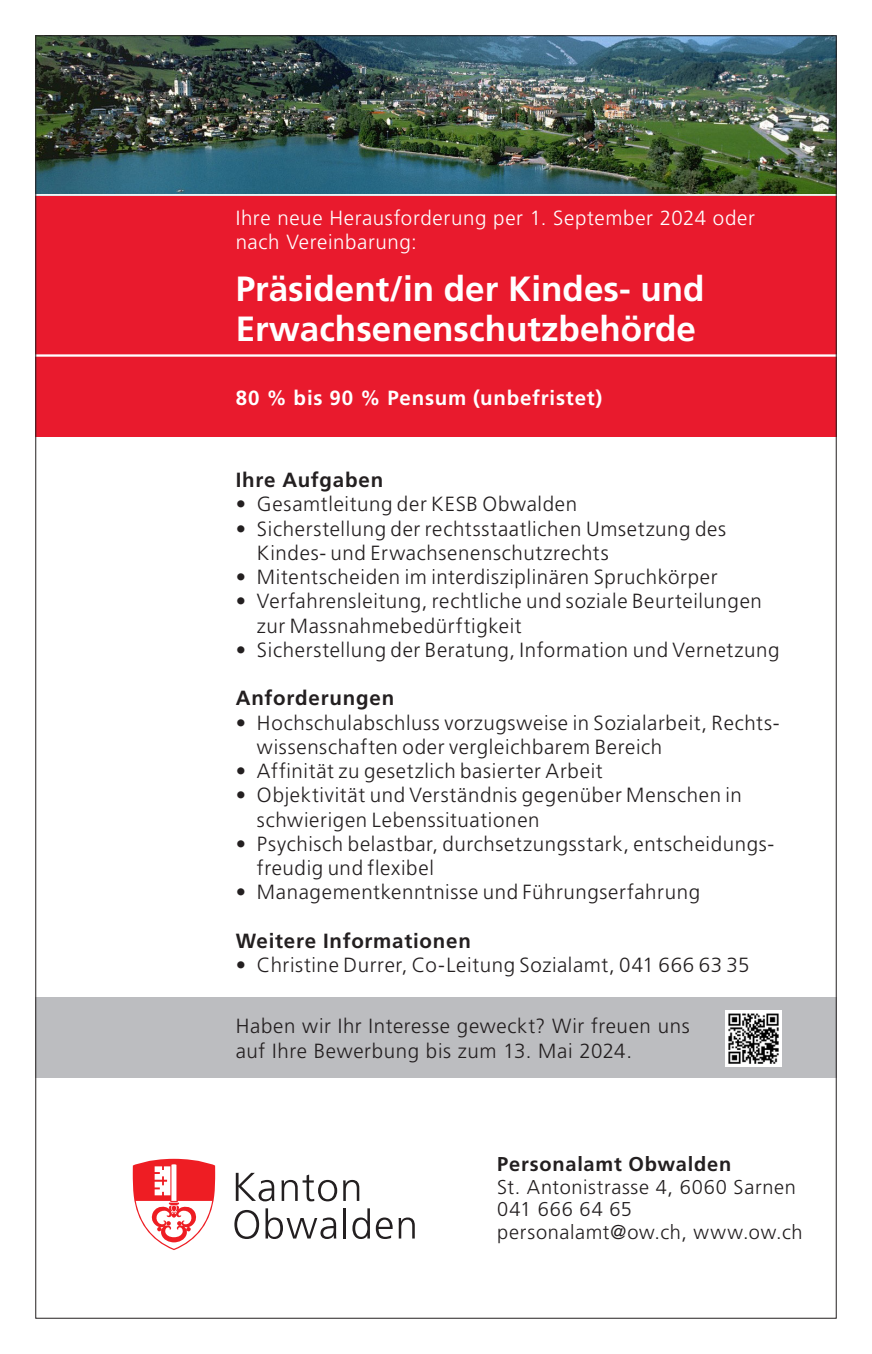
<style>
.page{position:relative;width:872px;height:1354px;background:#fff}
.page>*{position:absolute;margin:0;border:0;box-sizing:border-box;transform-origin:0 0}
.t1{font:700 35px/40px "Frutiger LT Std";color:#fff}
.Lauftext{font:300 20.5px/24.2px "Frutiger LT Std";letter-spacing:.03em;color:#231f20}
.t2{font:300 20.5px/24.2px "Frutiger LT Std";letter-spacing:.03em;color:#fff}
.Untertitel_Lauftext{font:700 20.5px "Frutiger LT Std";letter-spacing:.035em;color:#231f20}
.t3{font:700 20.5px "Frutiger LT Std";letter-spacing:.035em;color:#fff}
.t4{font:300 20px/22.5px "Frutiger LT Std";letter-spacing:.035em;color:#231f20}
.t5{font:700 20px "Frutiger LT Std";letter-spacing:.04em;color:#231f20}
</style>
<div class="page">
<img style="left:37px;top:37px;width:797px;height:157px">
<div style="left:35px;top:196px;width:801px;height:241px;background:#e91a2d"></div>
<div style="left:35px;top:997px;width:801px;height:81px;background:#bcbdc0"></div>
<svg style="left:236px;top:1172px;width:38px;height:29px"></svg>
<svg style="left:281px;top:1174px;width:56px;height:27px"></svg>
<svg style="left:343px;top:1180px;width:16px;height:21px"></svg>
<svg style="left:234px;top:1210px;width:25px;height:29px"></svg>
<svg style="left:265px;top:1208px;width:71px;height:31px"></svg>
<hr style="left:343px;top:1208px;width:3px;height:30px;background:#231f20">
<svg style="left:352px;top:1208px;width:18px;height:31px"></svg>
<svg style="left:376px;top:1217px;width:16px;height:22px"></svg>
<svg style="left:398px;top:1217px;width:17px;height:21px"></svg>
<svg style="left:133px;top:1158px;width:82px;height:92px"></svg>
<hr style="left:0;top:354px;width:872px;height:2px;background:#fff">
<img style="left:725px;top:1010px;width:56px;height:56px">
<p class="t2" style="left:236px;top:206px;width:521px">Ihre neue Herausforderung per 1. September 2024 oder nach Vereinbarung:</p>
<p class="t1" style="left:236px;top:269px;width:470px">Präsident/in der Kindes- und<br>Erwachsenenschutzbehörde</p>
<p class="t3" style="left:236px;top:385px;width:368px">80 % bis 90 % Pensum (unbefristet)</p>
<p class="Untertitel_Lauftext" style="left:236px;top:468px;width:149px">Ihre Aufgaben</p>
<p class="Lauftext" style="left:236px;top:492px;width:343px">• Gesamtleitung der KESB Obwalden</p>
<p class="Lauftext" style="left:257px;top:516px;width:471px;text-indent:-21px">• Sicherstellung der rechtsstaatlichen Umsetzung des<br>Kindes- und Erwachsenenschutzrechts</p>
<p class="Lauftext" style="left:236px;top:565px;width:483px">• Mitentscheiden im interdisziplinären Spruchkörper</p>
<p class="Lauftext" style="left:257px;top:589px;width:506px;text-indent:-21px">• Verfahrensleitung, rechtliche und soziale Beurteilungen zur Massnahmebedürftigkeit</p>
<p class="Lauftext" style="left:236px;top:638px;width:545px">• Sicherstellung der Beratung, Information und Vernetzung</p>
<p class="Untertitel_Lauftext" style="left:236px;top:686px;width:160px">Anforderungen</p>
<p class="Lauftext" style="left:257px;top:710px;width:524px;text-indent:-21px">• Hochschulabschluss vorzugsweise in Sozialarbeit, Rechts&shy;wissenschaften oder vergleichbarem Bereich</p>
<p class="Lauftext" style="left:236px;top:759px;width:368px">• Affinität zu gesetzlich basierter Arbeit</p>
<p class="Lauftext" style="left:257px;top:783px;width:486px;text-indent:-21px">• Objektivität und Verständnis gegenüber Menschen in schwierigen Lebenssituationen</p>
<p class="Lauftext" style="left:257px;top:832px;width:519px;text-indent:-21px">• Psychisch belastbar, durchsetzungsstark, entscheidungs&shy;freudig und flexibel</p>
<p class="Lauftext" style="left:236px;top:880px;width:466px">• Managementkenntnisse und Führungserfahrung</p>
<p class="Untertitel_Lauftext" style="left:236px;top:928px;width:237px">Weitere Informationen</p>
<p class="Lauftext" style="left:236px;top:953px;width:515px">• Christine Durrer, Co-Leitung Sozialamt, 041 666 63 35</p>
<p class="Lauftext" style="left:236px;top:1014px;width:455px">Haben wir Ihr Interesse geweckt? Wir freuen uns auf Ihre Bewerbung bis zum 13. Mai 2024.</p>
<p class="t5" style="left:497px;top:1152px;width:236px">Personalamt Obwalden</p>
<p class="t4" style="left:497px;top:1176px;width:307px">St. Antonistrasse 4, 6060 Sarnen<br>041 666 64 65 personalamt@ow.ch, www.ow.ch</p>
</div>
